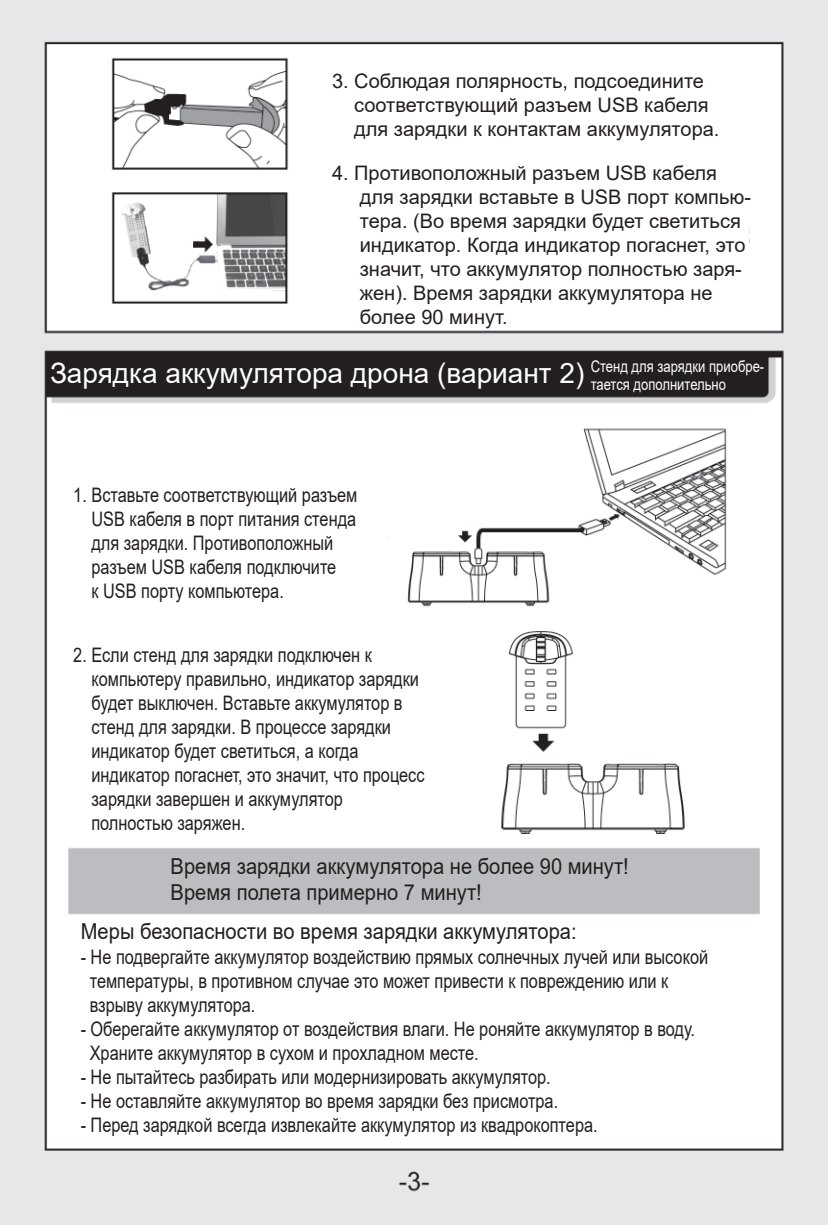
<style>
.page{position:relative;width:828px;height:1225px;background:#fff}
.page>*{position:absolute;margin:0;border:0;box-sizing:border-box;transform-origin:0 0}
.t1{font:28px "Arial";color:#fff}
.t2{font:22px/26.4px "Arial";color:#231f20;scale:.92 1}
.t3{font:20px/24px "Arial";color:#231f20;scale:.82 1}
.t4{font:20px/24px "Arial";color:#231f20}
.t5{font:16px "Arial";color:#fff;scale:.82 1}
</style>
<div class="page">
<img style="left:0;top:0;width:828px;height:1225px">
<div style="left:373px;top:92px;width:338px;height:49px;background:#fff"></div>
<div style="left:373px;top:202px;width:376px;height:94px;background:#fff"></div>
<div style="left:56px;top:358px;width:699px;height:36px;background:#231f20"></div>
<div style="left:73px;top:482px;width:314px;height:94px;background:#fff"></div>
<div style="left:73px;top:636px;width:348px;height:193px;background:#fff"></div>
<div style="left:104px;top:855px;width:613px;height:53px;background:#bcbdc0"></div>
<div style="left:78px;top:922px;width:421px;height:27px;background:#fff"></div>
<div style="left:78px;top:949px;width:627px;height:192px;background:#fff"></div>
<p class="t4" style="left:354px;top:69px;width:367px;text-indent:-22px">3. Соблюдая полярность, подсоедините соответствующий разъем USB кабеля для зарядки к контактам аккумулятора.</p>
<p class="t4" style="left:360px;top:161px;width:393px;text-indent:-28px">4. Противоположный разъем USB кабеля для зарядки вставьте в USB порт компью&shy;тера. (Во время зарядки будет светиться индикатор. Когда индикатор погаснет, это значит, что аккумулятор полностью заря&shy;жен). Время зарядки аккумулятора не более 90 минут.</p>
<h1 class="t1" style="left:50px;top:354px;width:716px">Зарядка аккумулятора дрона (вариант 2) <sup>Стенд</sup> <sup>для</sup> <sup>зарядки</sup> <sup>приобре-</sup></h1>
<p class="t5" style="left:591px;top:373px;width:167px">тается дополнительно</p>
<p class="t3" style="left:91px;top:483px;width:326px;text-indent:-18px">1. Вставьте соответствующий разъем<br>USB кабеля в порт питания стенда для зарядки. Противоположный разъем USB кабеля подключите<br>к USB порту компьютера.</p>
<p class="t3" style="left:91px;top:643px;width:408px;text-indent:-18px">2. Если стенд для зарядки подключен к компьютеру правильно, индикатор зарядки будет выключен. Вставьте аккумулятор в стенд для зарядки. В процессе зарядки индикатор будет светиться, а когда индикатор погаснет, это значит, что процесс зарядки завершен и аккумулятор полностью заряжен.</p>
<p class="t2" style="left:171px;top:853px;width:500px">Время зарядки аккумулятора не более 90 минут!<br>Время полета примерно 7 минут!</p>
<p class="t2" style="left:81px;top:917px;width:541px">Меры безопасности во время зарядки аккумулятора:</p>
<p class="t3" style="left:90px;top:945px;width:756px;text-indent:-9px">- Не подвергайте аккумулятор воздействию прямых солнечных лучей или высокой температуры, в противном случае это может привести к повреждению или к взрыву аккумулятора.</p>
<p class="t3" style="left:90px;top:1017px;width:740px;text-indent:-9px">- Оберегайте аккумулятор от воздействия влаги. Не роняйте аккумулятор в воду.<br>Храните аккумулятор в сухом и прохладном месте.</p>
<p class="t3" style="left:81px;top:1065px;width:575px">- Не пытайтесь разбирать или модернизировать аккумулятор.</p>
<p class="t3" style="left:81px;top:1089px;width:584px">- Не оставляйте аккумулятор во время зарядки без присмотра.</p>
<p class="t3" style="left:81px;top:1113px;width:632px">- Перед зарядкой всегда извлекайте аккумулятор из квадрокоптера.</p>
</div>
